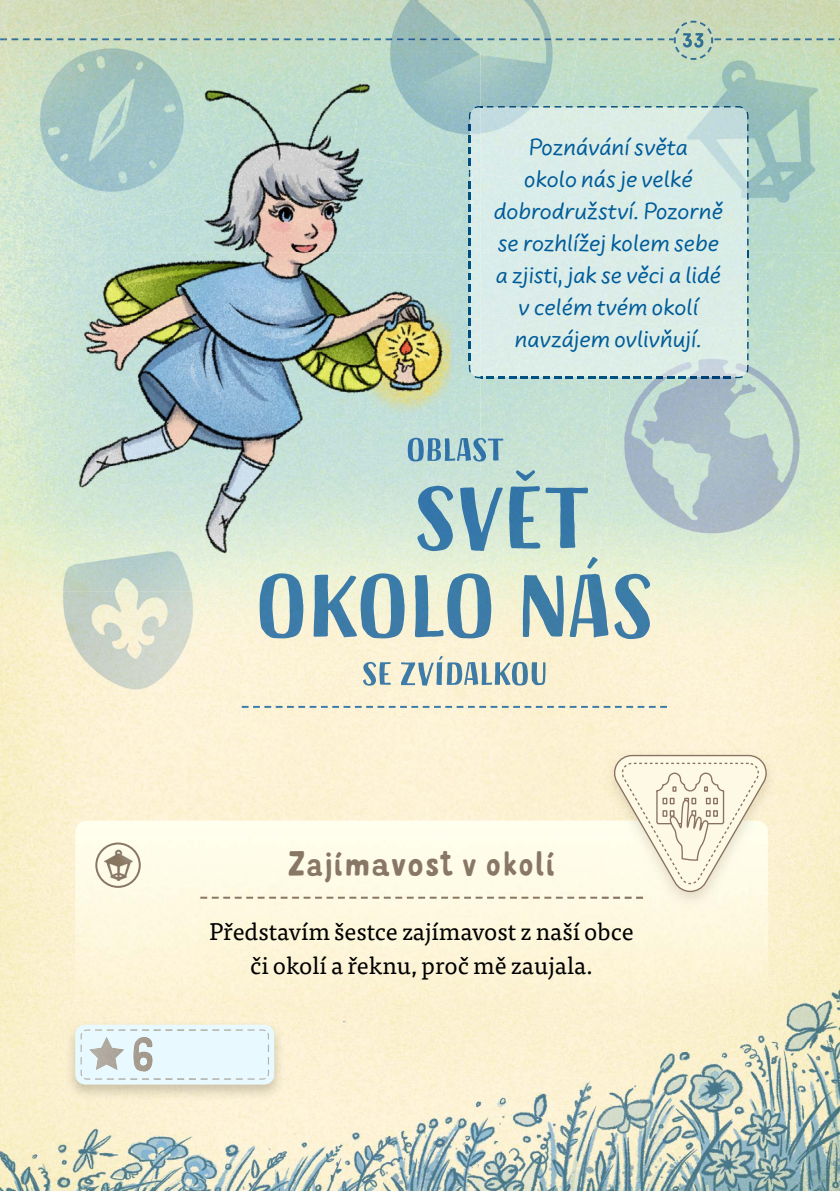
<style>
.page{position:relative;width:840px;height:1191px;background:#fff}
.page>*{position:absolute;margin:0;border:0;box-sizing:border-box;transform-origin:0 0}
.t1{font:34px "Mr Dodo Regular Rounded";color:#897765}
.t2{font:24px/32px "Uberhand Pro";color:#005c99;text-align:center}
.t3{font:24px/34px "Tisa Pro";color:#000;text-align:center}
</style>
<div class="page">
<img style="left:0;top:0;width:365px;height:63px">
<img style="left:0;top:252px;width:41px;height:466px">
<img style="left:748px;top:252px;width:91px;height:132px">
<img style="left:420px;top:378px;width:209px;height:340px">
<img style="left:770px;top:384px;width:69px;height:334px">
<img style="left:629px;top:570px;width:141px;height:148px">
<div style="left:226px;top:591px;width:194px;height:127px;background:#fcf3d6"></div>
<img style="left:583px;top:0;width:256px;height:106px">
<img style="left:0;top:63px;width:24px;height:189px">
<img style="left:770px;top:217px;width:69px;height:35px">
<img style="left:748px;top:217px;width:22px;height:35px">
<img style="left:0;top:834px;width:139px;height:357px">
<img style="left:770px;top:834px;width:69px;height:357px">
<img style="left:700px;top:909px;width:70px;height:282px">
<img style="left:139px;top:1007px;width:561px;height:184px">
<img style="left:661px;top:28px;width:178px;height:189px">
<img style="left:365px;top:0;width:218px;height:106px">
<img style="left:599px;top:329px;width:224px;height:241px">
<img style="left:5px;top:4px;width:185px;height:134px">
<img style="left:59px;top:718px;width:40px;height:6px">
<img style="left:41px;top:591px;width:185px;height:127px">
<img style="left:75px;top:820px;width:692px;height:187px">
<img style="left:103px;top:848px;width:30px;height:33px">
<div style="left:95px;top:842px;width:46px;height:46px;border:2px solid #897765;border-radius:50%"></div>
<img style="left:64px;top:1019px;width:221px;height:81px">
<div style="left:75px;top:1024px;width:199px;height:60px;background:#e8faff;border-radius:10px"></div>
<img style="left:80px;top:1044px;width:2px;height:20px">
<svg style="left:268px;top:1044px;width:1px;height:20px"></svg>
<img style="left:84px;top:1029px;width:185px;height:10px">
<img style="left:80px;top:1069px;width:189px;height:10px">
<img style="left:89px;top:1037px;width:35px;height:33px">
<img style="left:133px;top:1036px;width:20px;height:35px">
<img style="left:24px;top:252px;width:456px;height:339px">
<img style="left:24px;top:51px;width:444px;height:201px">
<img style="left:351px;top:51px;width:129px;height:121px">
<img style="left:24px;top:51px;width:195px;height:184px">
<img style="left:33px;top:514px;width:178px;height:77px">
<svg style="left:468px;top:106px;width:280px;height:272px"></svg>
<img style="left:602px;top:748px;width:175px;height:161px">
<svg style="left:200px;top:754px;width:568px;height:144px"></svg>
<img style="left:770px;top:38px;width:69px;height:2px">
<svg style="left:759px;top:38px;width:7px;height:2px"></svg>
<img style="left:374px;top:38px;width:380px;height:2px">
<svg style="left:363px;top:38px;width:6px;height:2px"></svg>
<img style="left:11px;top:38px;width:347px;height:2px">
<svg style="left:0;top:38px;width:7px;height:2px"></svg>
<img style="left:673px;top:21px;width:39px;height:39px">
<img style="left:242px;top:706px;width:424px;height:2px">
<img style="left:480px;top:438px;width:55px;height:23px">
<img style="left:407px;top:438px;width:73px;height:23px">
<img style="left:322px;top:549px;width:83px;height:1px">
<img style="left:480px;top:470px;width:107px;height:81px">
<img style="left:417px;top:470px;width:63px;height:81px">
<img style="left:259px;top:573px;width:235px;height:65px">
<img style="left:259px;top:573px;width:221px;height:18px">
<img style="left:522px;top:557px;width:127px;height:82px">
<img style="left:599px;top:557px;width:50px;height:3px">
<img style="left:363px;top:656px;width:182px;height:29px">
<p class="t2" style="left:493px;top:130px;width:231px">Poznávání světa<br>okolo nás je velké dobrodružství. Pozorně se rozhlížej kolem sebe a zjisti, jak se věci a lidé v celém tvém okolí navzájem ovlivňují.</p>
<h1 class="t1" style="left:287px;top:842px;width:270px">Zajímavost v okolí</h1>
<p class="t3" style="left:209px;top:913px;width:425px">Představím šestce zajímavost z naší obce či okolí a řeknu, proč mě zaujala.</p>
</div>
